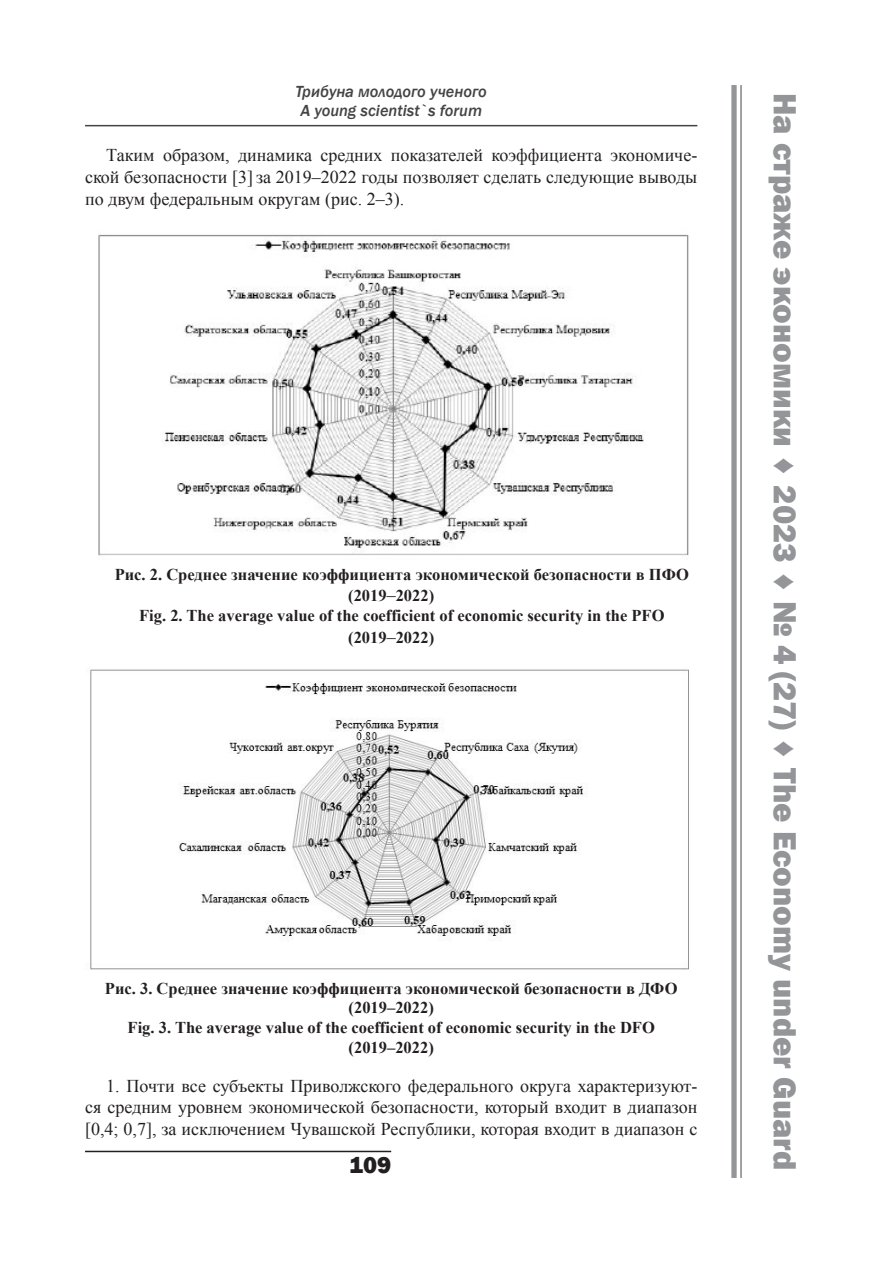
<style>
.page{position:relative;width:893px;height:1263px;background:#fff}
.page>*{position:absolute;margin:0;border:0;box-sizing:border-box;transform-origin:0 0}
.t1{font:800 33px "Franklin Gothic";color:#939598}
.t2{font:800 24px "Franklin Gothic";color:#231f20}
.BodyText{font:18px/21.6px "Times New Roman";color:#231f20;text-align:justify}
.BodyText-2{font:700 16.5px/21.6px "Times New Roman";color:#231f20}
.t3{font:italic 500 16.5px/19.8px "Franklin Gothic";color:#444}
.s1{font-weight:400;font-size:18px}
</style>
<div class="page">
<hr style="left:85px;top:1151px;width:306px;height:1px;background:#231f20">
<hr style="left:740px;top:85px;width:2px;height:1093px;background:#939598">
<div style="left:731px;top:85px;width:6px;height:1093px;background:#939598"></div>
<hr style="left:85px;top:125px;width:612px;height:1px;background:#444">
<img style="left:99px;top:234px;width:590px;height:322px">
<img style="left:90px;top:669px;width:599px;height:301px">
<p class="t3" style="left:295px;top:81px;width:193px">Трибуна молодого ученого<br>A young scientist`s forum</p>
<p class="BodyText" style="left:85px;top:144px;width:614px;text-indent:21px">Таким образом, динамика средних показателей коэффициента экономиче&shy;ской безопасности [3]за 2019–2022 годы позволяет сделать следующие выводы по двум федеральным округам (рис. 2–3).</p>
<p class="BodyText-2" style="left:348px;top:563px;width:342px;text-indent:-233px">Рис. 2. Среднее значение коэффициента экономической безопасности в ПФО (2019<span class="s1">–</span>2022)</p>
<p class="BodyText-2" style="left:348px;top:604px;width:318px;text-indent:-209px">Fig. 2. The average value of the coefficient of economic security in the PFO (2019<span class="s1">–</span>2022)</p>
<p class="BodyText-2" style="left:105px;top:978px;width:574px;line-height:19.8px;text-align:center">Рис. 3. Среднее значение коэффициента экономической безопасности в ДФО (2019–2022)</p>
<p class="BodyText-2" style="left:128px;top:1017px;width:529px;line-height:19.8px;text-align:center">Fig. 3. The average value of the coefficient of economic security in the DFO (2019–2022)</p>
<p class="BodyText" style="left:85px;top:1074px;width:614px;text-indent:21px">1. Почти все субъекты Приволжского федерального округа характеризуют&shy;ся средним уровнем экономической безопасности, который входит в диапазон [0,4; 0,7], за исключением Чувашской Республики, которая входит в диапазон с</p>
<h2 class="t2" style="left:349px;top:1150px;width:44px">109</h2>
<h1 class="t1" style="left:806px;top:93px;width:1079px;rotate:90deg">На страже экономики ♦ 2023 ♦ № 4 (27) ♦ The Economy under Guard</h1>
</div>
